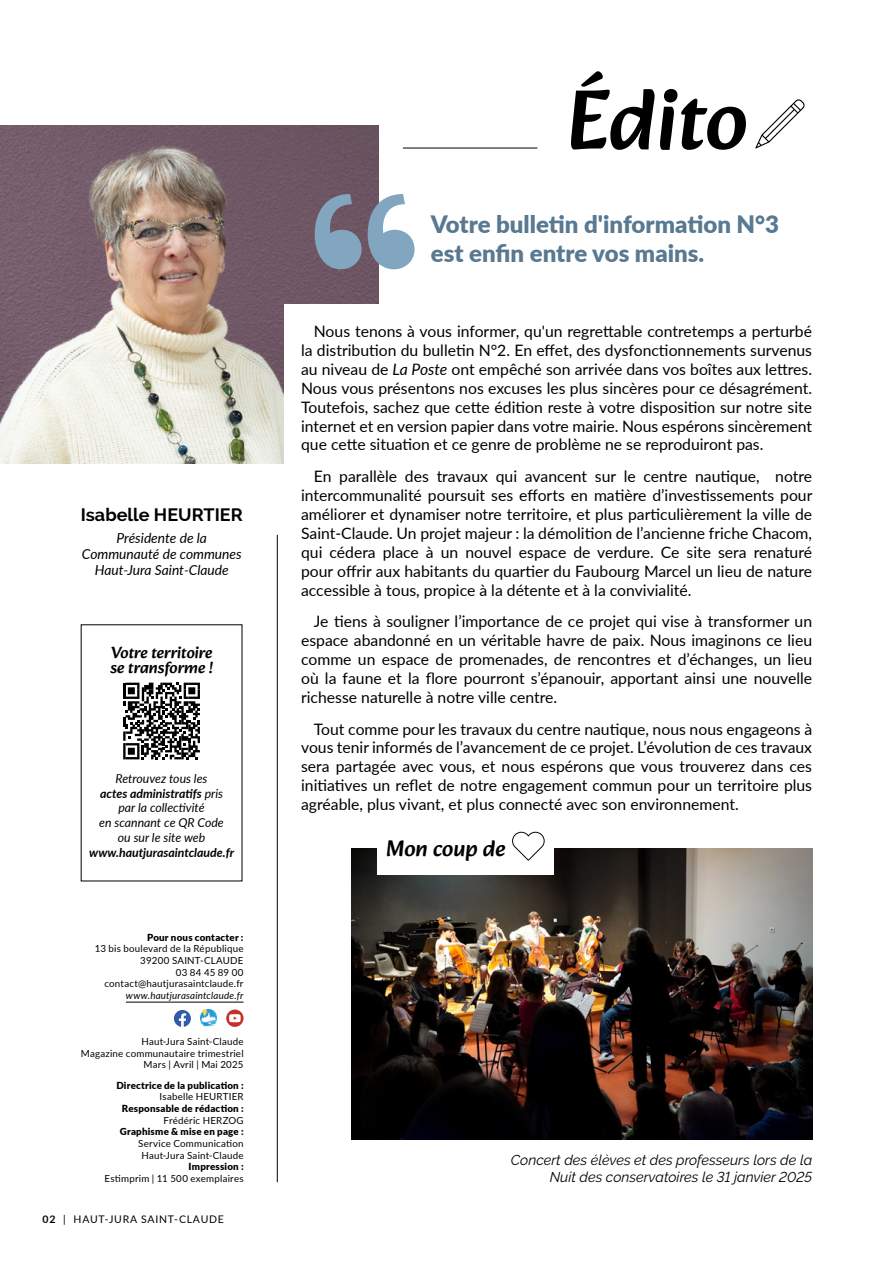
<style>
.page{position:relative;width:893px;height:1263px;background:#fff}
.page>*{position:absolute;margin:0;border:0;box-sizing:border-box;transform-origin:0 0}
.t1{font:500 85.05px "Alkatra";letter-spacing:-.005em;color:#000}
.t2{font:800 24px/28.5px "Lato";color:#587991}
.t3{font:500 22.5px "Alkatra";color:#000}
.t4{font:700 18px "Raleway";color:#000}
.t5{font:500 16.35px/14.7px "Alkatra";color:#000}
.t6{font:15.75px/18.9px "Lato";color:#000;text-align:justify}
.t7{font:italic 14.25px/17.1px "Raleway";color:#000;text-align:right}
.t8{font:italic 13.8px/15.8px "Lato";color:#000;text-align:center}
.t9{font:italic 12.3px/14.7px "Lato";color:#000;text-align:center}
.t10{font:italic 700 12.3px "Lato";color:#000}
.t11{font:10.5px "Lato";letter-spacing:.075em;color:#000}
.t12{font:9.75px/11.7px "Lato";letter-spacing:.02em;color:#000;text-align:right}
.t13{font:800 9.75px "Lato";letter-spacing:.02em;color:#000}
.t14{font:italic 9.75px "Lato";letter-spacing:.02em;color:#000}
.s1{font-weight:700}
.s2{font-style:italic}
</style>
<div class="page">
<hr style="left:403px;top:148px;width:134px;height:1px;background:#000">
<svg style="left:755px;top:99px;width:50px;height:50px"></svg>
<svg style="left:123px;top:683px;width:77px;height:76px"></svg>
<hr style="left:126px;top:1002px;width:118px;height:1px;background:#000">
<img style="left:0;top:125px;width:379px;height:338px">
<svg style="left:174px;top:1010px;width:17px;height:17px"></svg>
<img style="left:200px;top:1010px;width:17px;height:17px">
<svg style="left:226px;top:1009px;width:18px;height:18px"></svg>
<svg style="left:229px;top:1014px;width:12px;height:8px"></svg>
<svg style="left:315px;top:194px;width:100px;height:75px;background:#8e9aad"></svg>
<hr style="left:277px;top:535px;width:1px;height:647px;background:#000">
<img style="left:352px;top:848px;width:460px;height:292px">
<div style="left:378px;top:818px;width:176px;height:57px;background:#fff"></div>
<svg style="left:512px;top:832px;width:33px;height:29px"></svg>
<div style="left:284px;top:304px;width:528px;height:506px;background:#fff"></div>
<p class="t4" style="left:81px;top:504px;width:164px">Isabelle HEURTIER</p>
<p class="t8" style="left:82px;top:530px;width:161px">Présidente de la<br>Communauté de communes<br>Haut-Jura Saint-Claude</p>
<p class="t5" style="left:110px;top:645px;width:104px">Votre territoire se transforme !</p>
<p class="t9" style="left:99px;top:771px;width:126px">Retrouvez tous les<br><span class="s1">actes administratifs</span> pris par la collectivité<br>en scannant ce QR Code ou sur le site web</p>
<p class="t10" style="left:89px;top:843px;width:146px">www.hautjurasaintclaude.fr</p>
<p class="t13" style="left:147px;top:930px;width:98px">Pour nous contacter :</p>
<p class="t12" style="left:95px;top:942px;width:150px">13 bis boulevard de la République<br>39200 SAINT-CLAUDE<br>03 84 45 89 00 contact@hautjurasaintclaude.fr</p>
<p class="t14" style="left:126px;top:988px;width:119px">www.hautjurasaintclaude.fr</p>
<p class="t12" style="left:81px;top:1035px;width:164px">Haut-Jura Saint-Claude<br>Magazine communautaire trimestriel<br>Mars | Avril | Mai 2025</p>
<p class="t13" style="left:116px;top:1078px;width:129px">Directrice de la publication :</p>
<p class="t12" style="left:160px;top:1090px;width:85px">Isabelle HEURTIER</p>
<p class="t13" style="left:122px;top:1101px;width:123px">Responsable de rédaction :</p>
<p class="t12" style="left:164px;top:1114px;width:82px">Frédéric HERZOG</p>
<p class="t13" style="left:120px;top:1124px;width:125px">Graphisme &amp; mise en page :</p>
<p class="t12" style="left:138px;top:1137px;width:107px;text-align:center">Service Communication<br>Haut-Jura Saint-Claude</p>
<p class="t13" style="left:189px;top:1159px;width:57px">Impression :</p>
<p class="t12" style="left:104px;top:1172px;width:141px">Estimprim | 11 500 exemplaires</p>
<p class="t11" style="left:43px;top:1211px;width:183px"><span class="s1">02</span> | HAUT-JURA SAINT-CLAUDE</p>
<h1 class="t1" style="left:566px;top:69px;width:183px">Édito</h1>
<h2 class="t2" style="left:431px;top:209px;width:350px">Votre bulletin d'information N°3 est enfin entre vos mains.</h2>
<p class="t6" style="left:301px;top:321px;width:513px;text-indent:13px">Nous tenons à vous informer, qu'un regrettable contretemps a perturbé la distribution du bulletin N°2. En effet, des dysfonctionnements survenus au niveau de <span class="s2">La Poste</span> ont empêché son arrivée dans vos boîtes aux lettres.<br>Nous vous présentons nos excuses les plus sincères pour ce désagrément.<br>Toutefois, sachez que cette édition reste à votre disposition sur notre site internet et en version papier dans votre mairie. Nous espérons sincèrement que cette situation et ce genre de problème ne se reproduiront pas.</p>
<p class="t6" style="left:301px;top:466px;width:513px;text-indent:13px">En parallèle des travaux qui avancent sur le centre nautique, notre intercommunalité poursuit ses efforts en matière d’investissements pour améliorer et dynamiser notre territoire, et plus particulièrement la ville de Saint-Claude. Un projet majeur : la démolition de l’ancienne friche Chacom, qui cédera place à un nouvel espace de verdure. Ce site sera renaturé pour offrir aux habitants du quartier du Faubourg Marcel un lieu de nature accessible à tous, propice à la détente et à la convivialité.</p>
<p class="t6" style="left:301px;top:611px;width:513px;text-indent:13px">Je tiens à souligner l’importance de ce projet qui vise à transformer un espace abandonné en un véritable havre de paix. Nous imaginons ce lieu comme un espace de promenades, de rencontres et d’échanges, un lieu où la faune et la flore pourront s’épanouir, apportant ainsi une nouvelle richesse naturelle à notre ville centre.</p>
<p class="t6" style="left:301px;top:719px;width:513px;text-indent:13px">Tout comme pour les travaux du centre nautique, nous nous engageons à vous tenir informés de l’avancement de ce projet. L’évolution de ces travaux sera partagée avec vous, et nous espérons que vous trouverez dans ces initiatives un reflet de notre engagement commun pour un territoire plus agréable, plus vivant, et plus connecté avec son environnement.</p>
<h3 class="t3" style="left:386px;top:835px;width:121px">Mon coup de</h3>
<p class="t7" style="left:511px;top:1151px;width:303px">Concert des élèves et des professeurs lors de la<br>Nuit des conservatoires le 31 janvier 2025</p>
</div>
